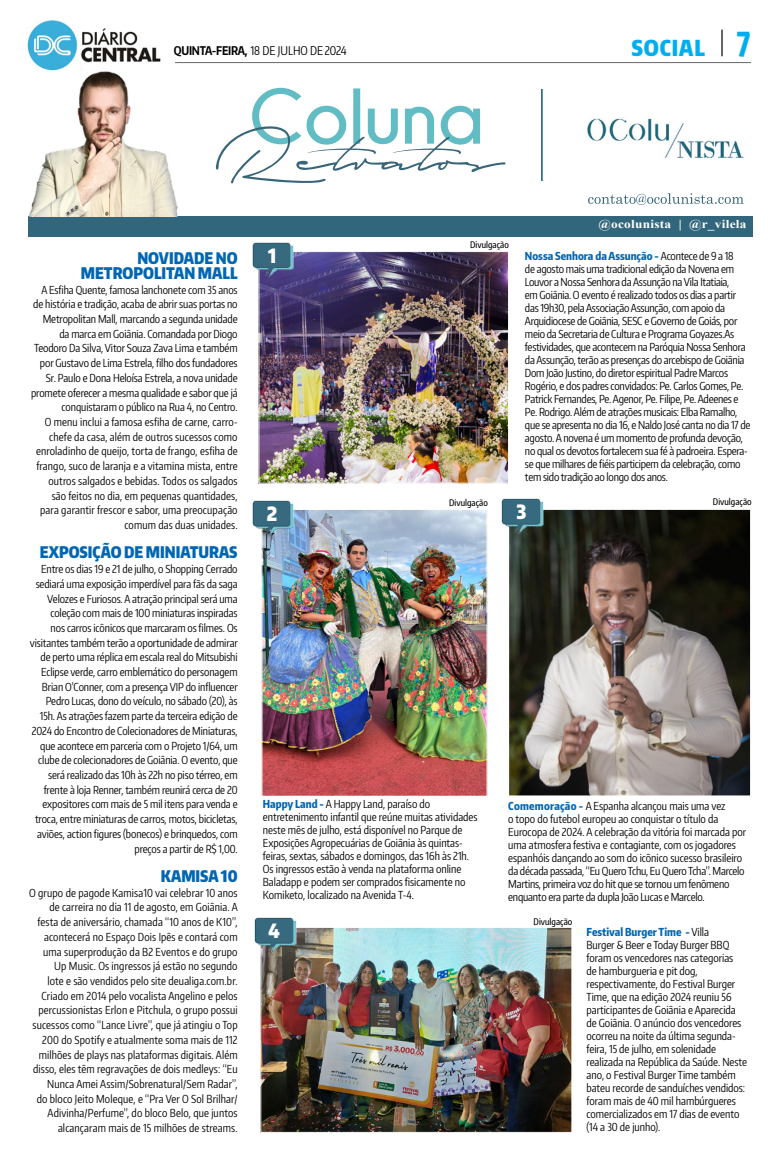
<style>
.page{position:relative;width:780px;height:1163px;background:#fff}
.page>*{position:absolute;margin:0;border:0;box-sizing:border-box;transform-origin:0 0}
.t1{font:900 22px "Encode Sans Compressed";letter-spacing:.04em;color:#00aeef}
.t2{font:900 19.7px "Encode Sans Narrow";color:#fff;scale:.87 1}
.t3{font:900 16px/14.7px "Encode Sans Compressed";color:#0066b3;text-align:right}
.t4{font:700 12px "Encode Sans Compressed";letter-spacing:-.02em;color:#000}
.t5{font:700 12px "Times New Roman";letter-spacing:.02em;color:#fff;scale:1.11 1}
.t6{font:12px "Encode Sans Compressed";letter-spacing:-.02em;color:#000}
.t7{font:11px/13px "Encode Sans Compressed";letter-spacing:-.005em;color:#000}
.t8{font:11px/14.7px "Encode Sans Compressed";letter-spacing:.015em;color:#000;text-align:right}
.t9{font:500 9px "Encode Sans Compressed";color:#000}
.s1{font-weight:400}
.s2{font-weight:800;font-size:33px}
.s3{font-weight:800;color:#0066b3}
</style>
<div class="page">
<hr style="left:175px;top:62px;width:575px;height:1px;background:#000">
<hr style="left:721px;top:30px;width:2px;height:26px;background:#000">
<img style="left:510px;top:511px;width:238px;height:282px">
<div style="left:507px;top:508px;width:244px;height:288px;border:2px solid #fff"></div>
<img style="left:260px;top:253px;width:247px;height:228px">
<div style="left:258px;top:251px;width:251px;height:232px;border:1px solid #fff"></div>
<img style="left:263px;top:510px;width:223px;height:284px">
<div style="left:261px;top:508px;width:227px;height:288px;border:1px solid #fff"></div>
<img style="left:262px;top:928px;width:308px;height:202px">
<div style="left:260px;top:926px;width:312px;height:206px;border:1px solid #fff"></div>
<img style="left:252px;top:242px;width:43px;height:38px">
<img style="left:252px;top:500px;width:43px;height:38px">
<img style="left:254px;top:917px;width:43px;height:38px">
<img style="left:501px;top:498px;width:43px;height:39px">
<img style="left:195px;top:87px;width:558px;height:130px">
<img style="left:541px;top:89px;width:2px;height:92px">
<div style="left:28px;top:217px;width:725px;height:20px;background:#31667c"></div>
<img style="left:28px;top:70px;width:160px;height:147px">
<img style="left:81px;top:28px;width:80px;height:35px">
<img style="left:27px;top:20px;width:52px;height:51px">
<p class="t4" style="left:174px;top:43px;width:111px">QUINTA-FEIRA, <span class="s1">18 de julho</span></p>
<p class="t6" style="left:310px;top:43px;width:38px">DE 2024</p>
<p class="t1" style="left:631px;top:33px;width:120px">SOCIAL <span class="s2">7</span></p>
<p class="t5" style="left:598px;top:215px;width:135px">@ocolunista | @r_vilela</p>
<p class="t3" style="left:81px;top:250px;width:158px">NOVIDADE NO<br>METROPOLITAN MALL</p>
<p class="t7" style="left:31px;top:282px;width:208px;line-height:14.7px;text-align:right">A Esfiha Quente, famosa lanchonete com 35 anos de história e tradição, acaba de abrir suas portas no Metropolitan Mall, marcando a segunda unidade da marca em Goiânia. Comandada por Diogo Teodoro Da Silva, Vitor Souza Zava Lima e também por Gustavo de Lima Estrela, filho dos fundadores Sr. Paulo e Dona Heloísa Estrela, a nova unidade promete oferecer a mesma qualidade e sabor que já conquistaram o público na Rua 4, no Centro.<br>O menu inclui a famosa esfiha de carne, carro&shy;chefe da casa, além de outros sucessos como enroladinho de queijo, torta de frango, esfiha de frango, suco de laranja e a vitamina mista, entre outros salgados e bebidas. Todos os salgados<br>são feitos no dia, em pequenas quantidades, para garantir frescor e sabor, uma preocupação comum das duas unidades.</p>
<p class="t3" style="left:40px;top:544px;width:199px">EXPOSIÇÃO DE MINIATURAS</p>
<p class="t7" style="left:30px;top:561px;width:209px;line-height:14.7px;text-align:right">Entre os dias 19 e 21 de julho, o Shopping Cerrado sediará uma exposição imperdível para fãs da saga Velozes e Furiosos. A atração principal será uma coleção com mais de 100 miniaturas inspiradas<br>nos carros icônicos que marcaram os filmes. Os visitantes também terão a oportunidade de admirar de perto uma réplica em escala real do Mitsubishi Eclipse verde, carro emblemático do personagem Brian O’Conner, com a presença VIP do influencer Pedro Lucas, dono do veículo, no sábado (20), às 15h. As atrações fazem parte da terceira edição de 2024 do Encontro de Colecionadores de Miniaturas, que acontece em parceria com o Projeto 1/64, um clube de colecionadores de Goiânia. O evento, que será realizado das 10h às 22h no piso térreo, em frente à loja Renner, também reunirá cerca de 20 expositores com mais de 5 mil itens para venda e troca, entre miniaturas de carros, motos, bicicletas, aviões, action figures (bonecos) e brinquedos, com preços a partir de R$ 1,00.</p>
<p class="t3" style="left:161px;top:868px;width:78px">KAMISA 10</p>
<p class="t8" style="left:29px;top:884px;width:210px">O grupo de pagode Kamisa10 vai celebrar 10 anos de carreira no dia 11 de agosto, em Goiânia. A festa de aniversário, chamada “10 anos de K10”, acontecerá no Espaço Dois Ipês e contará com uma superprodução da B2 Eventos e do grupo Up Music. Os ingressos já estão no segundo<br>lote e são vendidos pelo site deualiga.com.br.<br>Criado em 2014 pelo vocalista Angelino e pelos percussionistas Erlon e Pitchula, o grupo possui sucessos como “Lance Livre”, que já atingiu o Top 200 do Spotify e atualmente soma mais de 112 milhões de plays nas plataformas digitais. Além disso, eles têm regravações de dois medleys: “Eu Nunca Amei Assim/Sobrenatural/Sem Radar”,<br>do bloco Jeito Moleque, e “Pra Ver O Sol Brilhar/ Adivinha/Perfume”, do bloco Belo, que juntos alcançaram mais de 15 milhões de streams.</p>
<p class="t2" style="left:268px;top:242px;width:11px">1</p>
<p class="t2" style="left:267px;top:500px;width:14px">2</p>
<p class="t9" style="left:470px;top:239px;width:40px">Divulgação</p>
<p class="t7" style="left:525px;top:249px;width:227px"><span class="s3">Nossa Senhora da Assunção -</span> Acontece de 9 a 18<br>de agosto mais uma tradicional edição da Novena em Louvor a Nossa Senhora da Assunção na Vila Itatiaia,<br>em Goiânia. O evento é realizado todos os dias a partir das 19h30, pela Associação Assunção, com apoio da Arquidiocese de Goiânia, SESC e Governo de Goiás, por meio da Secretaria de Cultura e Programa Goyazes.As festividades, que acontecem na Paróquia Nossa Senhora da Assunção, terão as presenças do arcebispo de Goiânia Dom João Justino, do diretor espiritual Padre Marcos Rogério, e dos padres convidados: Pe. Carlos Gomes, Pe.<br>Patrick Fernandes, Pe. Agenor, Pe. Filipe, Pe. Adeenes e Pe. Rodrigo. Além de atrações musicais: Elba Ramalho, que se apresenta no dia 16, e Naldo José canta no dia 17 de agosto. A novena é um momento de profunda devoção, no qual os devotos fortalecem sua fé à padroeira. Espera&shy;se que milhares de fiéis participem da celebração, como tem sido tradição ao longo dos anos.</p>
<p class="t9" style="left:449px;top:496px;width:40px">Divulgação</p>
<p class="t9" style="left:713px;top:495px;width:40px">Divulgação</p>
<p class="t2" style="left:516px;top:499px;width:13px">3</p>
<p class="t7" style="left:263px;top:797px;width:216px"><span class="s3">Happy Land -</span> A Happy Land, paraíso do entretenimento infantil que reúne muitas atividades neste mês de julho, está disponível no Parque de Exposições Agropecuárias de Goiânia às quintas&shy;feiras, sextas, sábados e domingos, das 16h às 21h.<br>Os ingressos estão à venda na plataforma online Baladapp e podem ser comprados fisicamente no Komiketo, localizado na Avenida T-4.</p>
<p class="t2" style="left:268px;top:917px;width:15px">4</p>
<p class="t7" style="left:508px;top:799px;width:239px"><span class="s3">Comemoração -</span> A Espanha alcançou mais uma vez<br>o topo do futebol europeu ao conquistar o título da Eurocopa de 2024. A celebração da vitória foi marcada por uma atmosfera festiva e contagiante, com os jogadores espanhóis dançando ao som do icônico sucesso brasileiro da década passada, “Eu Quero Tchu, Eu Quero Tcha”. Marcelo Martins, primeira voz do hit que se tornou um fenômeno enquanto era parte da dupla João Lucas e Marcelo.</p>
<p class="t9" style="left:533px;top:915px;width:40px">Divulgação</p>
<p class="t7" style="left:586px;top:925px;width:162px"><span class="s3">Festival Burger Time -</span> Villa<br>Burger &amp; Beer e Today Burger BBQ foram os vencedores nas categorias<br>de hamburgueria e pit dog, respectivamente, do Festival Burger Time, que na edição 2024 reuniu 56 participantes de Goiânia e Aparecida de Goiânia. O anúncio dos vencedores ocorreu na noite da última segunda&shy;feira, 15 de julho, em solenidade realizada na República da Saúde. Neste ano, o Festival Burger Time também bateu recorde de sanduíches vendidos: foram mais de 40 mil hambúrgueres comercializados em 17 dias de evento (14 a 30 de junho).</p>
</div>
